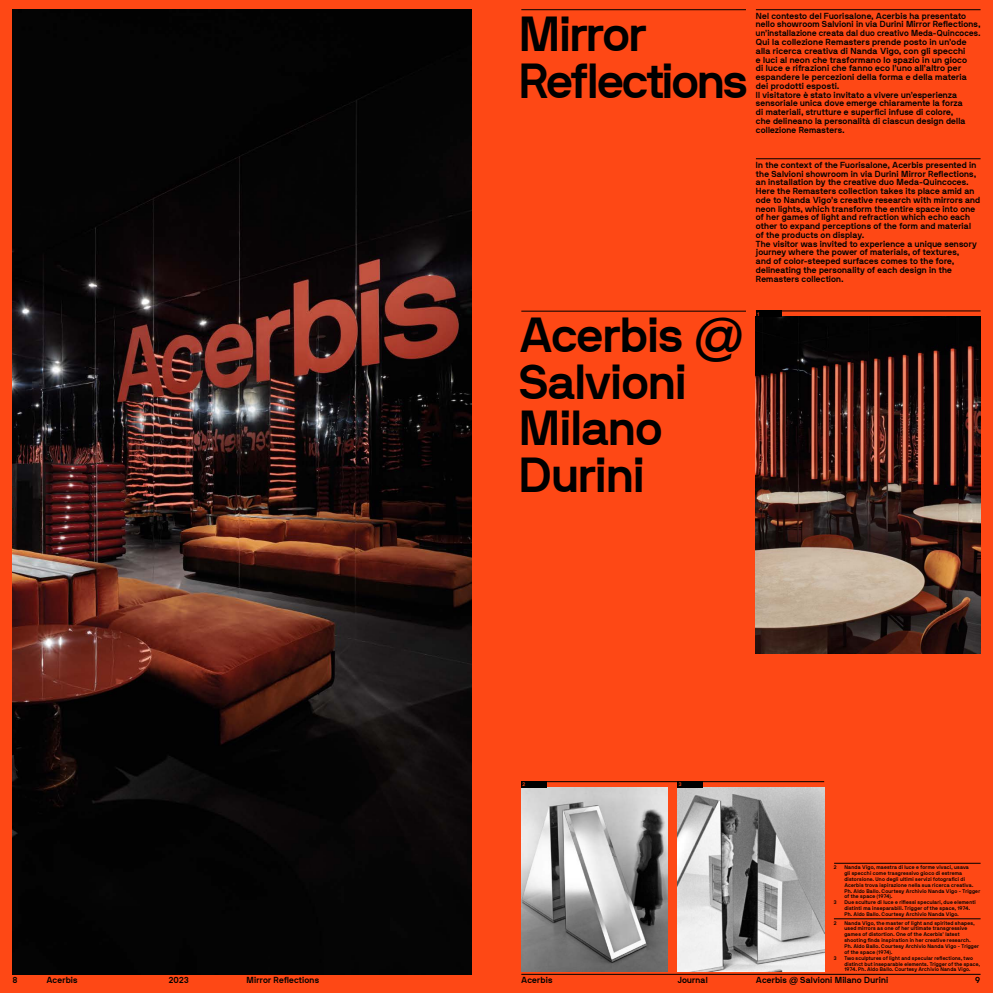
<style>
.page{position:relative;width:993px;height:993px;background:#fff}
.page>*{position:absolute;margin:0;border:0;box-sizing:border-box;transform-origin:0 0}
.t1{font:49px/46.7px "NB International Bold Webfont";letter-spacing:-.045em;color:#000}
.t2{font:8.75px/8.8px "NB International Bold Webfont";letter-spacing:-.01em;color:#000}
.t3{font:5.25px/5.9px "NB International Bold Webfont";letter-spacing:.01em;color:#000}
.t4{font:5.25px "NB International Bold Webfont";color:#fe4815}
</style>
<div class="page">
<div style="left:0;top:0;width:992px;height:992px;background:#fe4815"></div>
<img style="left:12px;top:10px;width:459px;height:964px">
<hr style="left:521px;top:9px;width:224px;height:1px;background:#000">
<hr style="left:521px;top:311px;width:224px;height:1px;background:#000">
<hr style="left:755px;top:158px;width:225px;height:1px;background:#000">
<hr style="left:755px;top:9px;width:225px;height:1px;background:#000">
<img style="left:521px;top:787px;width:146px;height:184px">
<img style="left:677px;top:787px;width:147px;height:184px">
<img style="left:755px;top:317px;width:225px;height:336px">
<hr style="left:755px;top:310px;width:225px;height:1px;background:#000">
<div style="left:755px;top:310px;width:26px;height:7px;background:#000"></div>
<hr style="left:521px;top:781px;width:302px;height:1px;background:#000">
<hr style="left:833px;top:918px;width:147px;height:1px;background:#000">
<hr style="left:833px;top:862px;width:147px;height:1px;background:#000">
<div style="left:521px;top:781px;width:25px;height:6px;background:#000"></div>
<div style="left:677px;top:781px;width:26px;height:6px;background:#000"></div>
<hr style="left:521px;top:973px;width:459px;height:1px;background:#000">
<h1 class="t1" style="left:518px;top:10px;width:232px">Mirror<br>Reflections</h1>
<h1 class="t1" style="left:518px;top:311px;width:227px">Acerbis @<br>Salvioni<br>Milano<br>Durini</h1>
<p class="t2" style="left:755px;top:11px;width:226px">Nel contesto del Fuorisalone, Acerbis ha presentato nello showroom Salvioni in via Durini Mirror Reflections, un’installazione creata dal duo creativo Meda-Quincoces.<br>Qui la collezione Remasters prende posto in un’ode alla ricerca creativa di Nanda Vigo, con gli specchi<br>e luci al neon che trasformano lo spazio in un gioco<br>di luce e rifrazioni che fanno eco l’uno all’altro per espandere le percezioni della forma e della materia dei prodotti esposti.<br>Il visitatore è stato invitato a vivere un’esperienza sensoriale unica dove emerge chiaramente la forza<br>di materiali, strutture e superfici infuse di colore,<br>che delineano la personalità di ciascun design della collezione Remasters.</p>
<p class="t2" style="left:755px;top:160px;width:226px">In the context of the Fuorisalone, Acerbis presented in the Salvioni showroom in via Durini Mirror Reflections, an installation by the creative duo Meda-Quincoces.<br>Here the Remasters collection takes its place amid an ode to Nanda Vigo’s creative research with mirrors and neon lights, which transform the entire space into one of her games of light and refraction which echo each other to expand perceptions of the form and material of the products on display.<br>The visitor was invited to experience a unique sensory journey where the power of materials, of textures,<br>and of color-steeped surfaces comes to the fore, delineating the personality of each design in the Remasters collection.</p>
<p class="t4" style="left:756px;top:311px;width:4px">1</p>
<p class="t4" style="left:522px;top:781px;width:4px">2</p>
<p class="t4" style="left:678px;top:781px;width:5px">3</p>
<p class="t3" style="left:833px;top:864px;width:4px">2</p>
<p class="t3" style="left:844px;top:864px;width:137px">Nanda Vigo, maestra di luce e forme vivaci, usava<br>gli specchi come trasgressivo gioco di estrema distorsione. Uno degli ultimi servizi fotografici di Acerbis trova ispirazione nella sua ricerca creativa.<br>Ph. Aldo Ballo. Courtesy Archivio Nanda Vigo - Trigger of the space (1974).</p>
<p class="t3" style="left:833px;top:899px;width:5px">3</p>
<p class="t3" style="left:844px;top:899px;width:133px">Due sculture di luce e riflessi speculari, due elementi distinti ma inseparabili. Trigger of the space, 1974.<br>Ph. Aldo Ballo. Courtesy Archivio Nanda Vigo.</p>
<p class="t3" style="left:833px;top:919px;width:4px">2</p>
<p class="t3" style="left:844px;top:919px;width:136px">Nanda Vigo, the master of light and spirited shapes, used mirrors as one of her ultimate transgressive games of distortion. One of the Acerbis’ latest shooting finds inspiration in her creative research.<br>Ph. Aldo Ballo. Courtesy Archivio Nanda Vigo - Trigger of the space (1974).</p>
<p class="t3" style="left:833px;top:954px;width:5px">3</p>
<p class="t3" style="left:844px;top:954px;width:137px">Two sculptures of light and specular reflections, two distinct but inseparable elements. Trigger of the space,<br>1974. Ph. Aldo Ballo. Courtesy Archivio Nanda Vigo.</p>
<p class="t2" style="left:12px;top:975px;width:7px">8</p>
<p class="t2" style="left:47px;top:975px;width:33px">Acerbis</p>
<p class="t2" style="left:169px;top:975px;width:22px">2023</p>
<p class="t2" style="left:246px;top:975px;width:74px">Mirror Reflections</p>
<p class="t2" style="left:521px;top:975px;width:33px">Acerbis</p>
<p class="t2" style="left:677px;top:975px;width:32px">Journal</p>
<p class="t2" style="left:755px;top:975px;width:134px">Acerbis @ Salvioni Milano Durini</p>
<p class="t2" style="left:974px;top:975px;width:7px">9</p>
</div>
